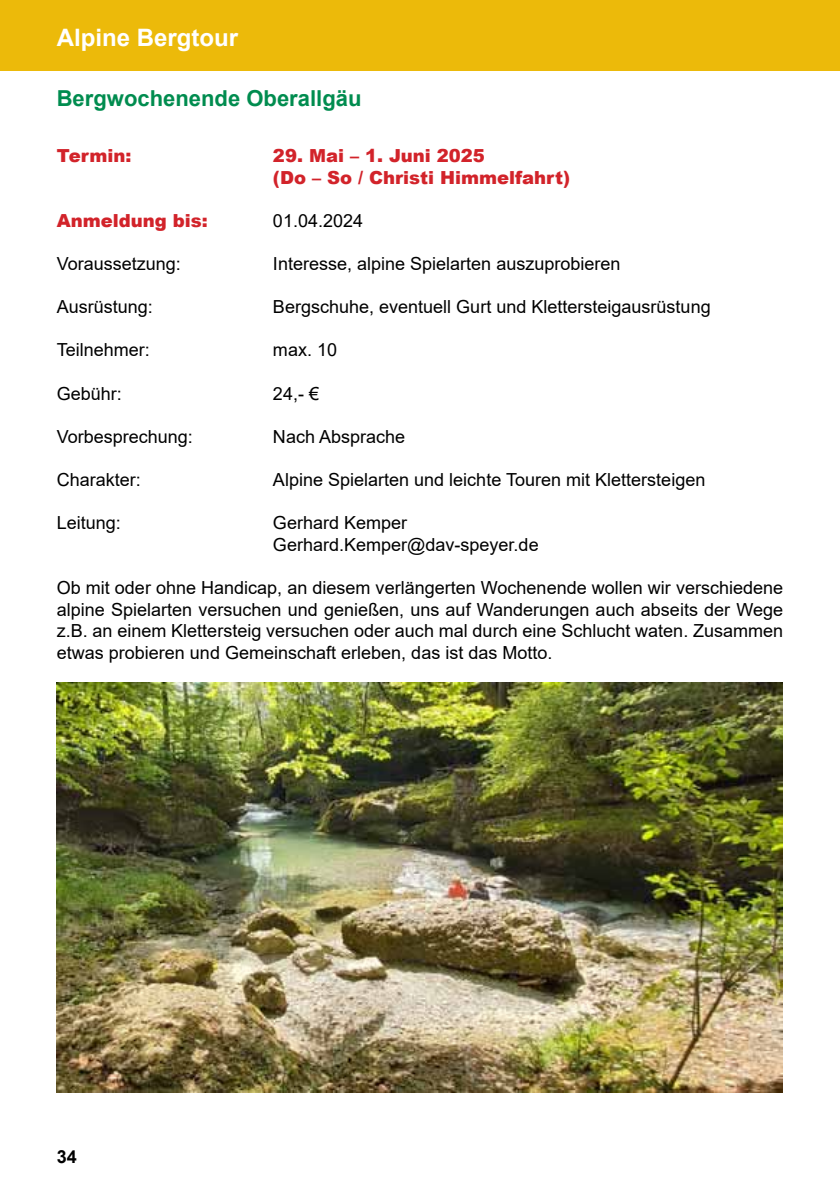
<style>
.page{position:relative;width:840px;height:1191px;background:#fff}
.page>*{position:absolute;margin:0;border:0;box-sizing:border-box;transform-origin:0 0}
.t1{font:700 24px "Arial";color:#fff}
.t2{font:700 22px "Arial";color:#008c4f}
.t3{font:18px/21.6px "Arial";color:#000}
.t4{font:900 18px/21.6px "Arial";color:#d2232a}
.t5{font:700 18px "Arial";color:#000}
</style>
<div class="page">
<hr style="left:839px;top:0;width:1px;height:71px;background:#008c4f">
<div style="left:0;top:0;width:839px;height:71px;background:#ecba0a"></div>
<img style="left:57px;top:682px;width:725px;height:410px">
<h1 class="t1" style="left:57px;top:20px;width:183px">Alpine Bergtour</h1>
<p class="t2" style="left:57px;top:83px;width:306px">Bergwochenende Oberallgäu</p>
<p class="t4" style="left:57px;top:144px;width:76px">Termin:</p>
<p class="t4" style="left:273px;top:144px;width:298px">29. Mai – 1. Juni 2025<br>(Do – So / Christi Himmelfahrt)</p>
<p class="t4" style="left:57px;top:209px;width:153px">Anmeldung bis:</p>
<p class="t3" style="left:273px;top:209px;width:92px">01.04.2024</p>
<p class="t3" style="left:57px;top:253px;width:126px">Voraussetzung:</p>
<p class="t3" style="left:273px;top:253px;width:349px">Interesse, alpine Spielarten auszuprobieren</p>
<p class="t3" style="left:57px;top:296px;width:98px">Ausrüstung:</p>
<p class="t3" style="left:273px;top:296px;width:439px">Bergschuhe, eventuell Gurt und Klettersteigausrüstung</p>
<p class="t3" style="left:57px;top:339px;width:95px">Teilnehmer:</p>
<p class="t3" style="left:273px;top:339px;width:66px">max. 10</p>
<p class="t3" style="left:57px;top:382px;width:67px">Gebühr:</p>
<p class="t3" style="left:273px;top:382px;width:48px">24,- €</p>
<p class="t3" style="left:57px;top:425px;width:138px">Vorbesprechung:</p>
<p class="t3" style="left:273px;top:425px;width:134px">Nach Absprache</p>
<p class="t3" style="left:57px;top:469px;width:86px">Charakter:</p>
<p class="t3" style="left:273px;top:469px;width:433px">Alpine Spielarten und leichte Touren mit Klettersteigen</p>
<p class="t3" style="left:57px;top:512px;width:66px">Leitung:</p>
<p class="t3" style="left:273px;top:512px;width:267px">Gerhard Kemper<br>Gerhard.Kemper@dav-speyer.de</p>
<p class="t3" style="left:57px;top:577px;width:727px;text-align:justify">Ob mit oder ohne Handicap, an diesem verlängerten Wochenende wollen wir verschiedene alpine Spielarten versuchen und genießen, uns auf Wanderungen auch abseits der Wege z.B. an einem Klettersteig versuchen oder auch mal durch eine Schlucht waten. Zusammen etwas probieren und Gemeinschaft erleben, das ist das Motto.</p>
<p class="t5" style="left:57px;top:1143px;width:22px">34</p>
</div>
